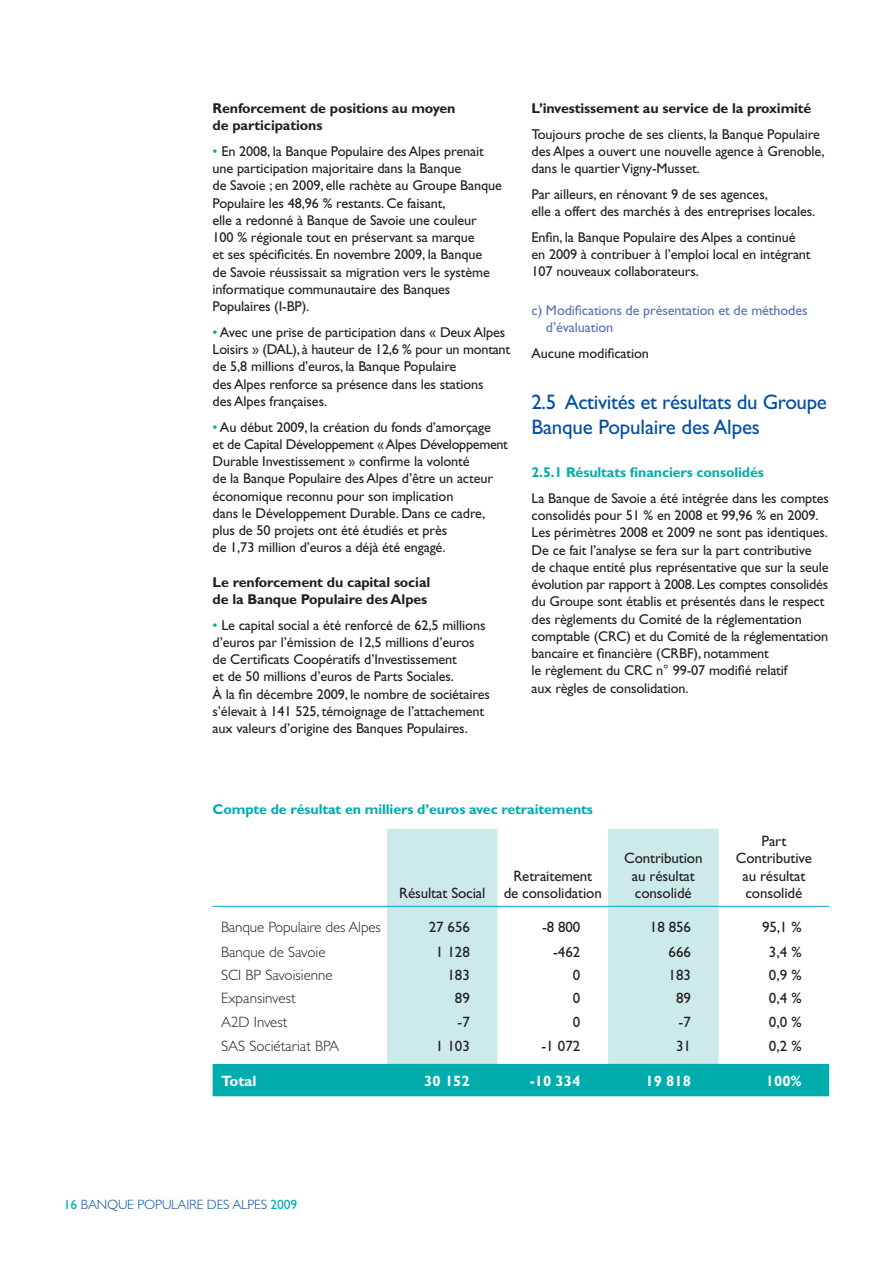
<style>
.page{position:relative;width:893px;height:1263px;background:#fff}
.page>*{position:absolute;margin:0;border:0;box-sizing:border-box;transform-origin:0 0}
.t1{font:21px/25.5px "Gill Sans";letter-spacing:-.02em;color:#034ea2}
.t2{font:15px/17.2px "Gill Sans";letter-spacing:-.01em;color:#231f20;text-align:center}
.t3{font:300 15px "Gill Sans";color:#231f20}
.t4{font:700 15px "Gill Sans";color:#fff}
.t5{font:14.25px/17.2px "Gill Sans";letter-spacing:-.01em;color:#231f20}
.t6{font:700 14.25px/17.2px "Gill Sans";letter-spacing:-.01em;color:#231f20}
.t7{font:14.25px/17.2px "Gill Sans";letter-spacing:-.01em;color:#5c72b7}
.t8{font:700 14.25px "Gill Sans";letter-spacing:-.01em;color:#00adad}
.t9{font:300 13.5px "Gill Sans";letter-spacing:-.01em;color:#034ea2}
.s1{color:#00adad}
.s2{font-weight:700}
.s3{font-weight:700;color:#00adad}
.s4{font-weight:400;color:#00adad}
</style>
<div class="page">
<svg style="left:387px;top:829px;width:332px;height:235px;fill:#cceaea"></svg>
<div style="left:213px;top:1065px;width:616px;height:31px;background:#00adad"></div>
<hr style="left:387px;top:1064px;width:442px;height:1px;background:#00adad">
<hr style="left:213px;top:1064px;width:174px;height:1px;background:#00adad">
<hr style="left:387px;top:906px;width:442px;height:1px;background:#00adad">
<hr style="left:213px;top:906px;width:174px;height:1px;background:#00adad">
<p class="t6" style="left:213px;top:101px;width:244px">Renforcement de positions au moyen de participations</p>
<p class="t5" style="left:213px;top:144px;width:291px"><span class="s1">•</span> En 2008, la Banque Populaire des Alpes prenait une participation majoritaire dans la Banque<br>de Savoie ; en 2009, elle rachète au Groupe Banque Populaire les 48,96 % restants. Ce faisant,<br>elle a redonné à Banque de Savoie une couleur<br>100 % régionale tout en préservant sa marque<br>et ses spécificités. En novembre 2009, la Banque<br>de Savoie réussissait sa migration vers le système informatique communautaire des Banques Populaires (I-BP).</p>
<p class="t5" style="left:213px;top:325px;width:299px"><span class="s1">•</span> Avec une prise de participation dans « Deux Alpes Loisirs » (DAL), à hauteur de 12,6 % pour un montant de 5,8 millions d’euros, la Banque Populaire<br>des Alpes renforce sa présence dans les stations<br>des Alpes françaises.</p>
<p class="t5" style="left:213px;top:420px;width:297px"><span class="s1">•</span> Au début 2009, la création du fonds d’amorçage<br>et de Capital Développement « Alpes Développement Durable Investissement » confirme la volonté<br>de la Banque Populaire des Alpes d’être un acteur économique reconnu pour son implication<br>dans le Développement Durable. Dans ce cadre, plus de 50 projets ont été étudiés et près<br>de 1,73 million d’euros a déjà été engagé.</p>
<p class="t6" style="left:213px;top:575px;width:219px">Le renforcement du capital social de la Banque Populaire des Alpes</p>
<p class="t5" style="left:213px;top:618px;width:279px"><span class="s1">•</span> Le capital social a été renforcé de 62,5 millions d’euros par l’émission de 12,5 millions d’euros de Certificats Coopératifs d’Investissement<br>et de 50 millions d’euros de Parts Sociales.<br>À la fin décembre 2009, le nombre de sociétaires s’élevait à 141 525, témoignage de l’attachement aux valeurs d’origine des Banques Populaires.</p>
<p class="t5" style="left:531px;top:97px;width:290px;line-height:25.8px"><span class="s2">L’investissement au service de la proximité<br></span>Toujours proche de ses clients, la Banque Populaire</p>
<p class="t5" style="left:531px;top:144px;width:295px">des Alpes a ouvert une nouvelle agence à Grenoble, dans le quartier Vigny-Musset.</p>
<p class="t5" style="left:531px;top:187px;width:285px">Par ailleurs, en rénovant 9 de ses agences,<br>elle a offert des marchés à des entreprises locales.</p>
<p class="t5" style="left:531px;top:230px;width:281px">Enfin, la Banque Populaire des Alpes a continué en 2009 à contribuer à l’emploi local en intégrant<br>107 nouveaux collaborateurs.</p>
<p class="t7" style="left:546px;top:303px;width:263px;text-indent:-14px">c) Modifications de présentation et de méthodes d’évaluation</p>
<p class="t5" style="left:531px;top:346px;width:119px">Aucune modification</p>
<p class="t1" style="left:531px;top:391px;width:297px">2.5 Activités et résultats du Groupe<br>Banque Populaire des Alpes</p>
<p class="t5" style="left:531px;top:461px;width:299px;line-height:25.8px"><span class="s3">2.5.1 Résultats financiers consolidés<br></span>La Banque de Savoie a été intégrée dans les comptes</p>
<p class="t5" style="left:531px;top:508px;width:299px">consolidés pour 51 % en 2008 et 99,96 % en 2009.<br>Les périmètres 2008 et 2009 ne sont pas identiques.<br>De ce fait l’analyse se fera sur la part contributive de chaque entité plus représentative que sur la seule évolution par rapport à 2008. Les comptes consolidés du Groupe sont établis et présentés dans le respect des règlements du Comité de la réglementation comptable (CRC) et du Comité de la réglementation bancaire et financière (CRBF), notamment<br>le règlement du CRC n° 99-07 modifié relatif<br>aux règles de consolidation.</p>
<p class="t8" style="left:213px;top:804px;width:382px">Compte de résultat en milliers d’euros avec retraitements</p>
<p class="t2" style="left:399px;top:886px;width:88px">Résultat Social</p>
<p class="t2" style="left:504px;top:868px;width:100px">Retraitement<br>de consolidation</p>
<p class="t2" style="left:624px;top:851px;width:80px">Contribution au résultat consolidé</p>
<p class="t2" style="left:736px;top:834px;width:77px">Part<br>Contributive au résultat consolidé</p>
<p class="t3" style="left:221px;top:922px;width:161px">Banque Populaire des Alpes</p>
<p class="t2" style="left:429px;top:920px;width:43px">27 656</p>
<p class="t2" style="left:542px;top:920px;width:40px">-8 800</p>
<p class="t2" style="left:650px;top:920px;width:43px">18 856</p>
<p class="t2" style="left:762px;top:920px;width:41px">95,1 %</p>
<p class="t3" style="left:221px;top:946px;width:106px">Banque de Savoie</p>
<p class="t2" style="left:436px;top:945px;width:36px">1 128</p>
<p class="t2" style="left:553px;top:945px;width:29px">-462</p>
<p class="t2" style="left:668px;top:945px;width:24px">666</p>
<p class="t2" style="left:769px;top:945px;width:34px">3,4 %</p>
<p class="t3" style="left:221px;top:970px;width:113px">SCI BP Savoisienne</p>
<p class="t2" style="left:447px;top:968px;width:24px">183</p>
<p class="t2" style="left:573px;top:968px;width:9px">0</p>
<p class="t2" style="left:668px;top:968px;width:24px">183</p>
<p class="t2" style="left:769px;top:968px;width:34px">0,9 %</p>
<p class="t3" style="left:221px;top:993px;width:76px">Expansinvest</p>
<p class="t2" style="left:455px;top:991px;width:16px">89</p>
<p class="t2" style="left:573px;top:991px;width:9px">0</p>
<p class="t2" style="left:676px;top:991px;width:16px">89</p>
<p class="t2" style="left:769px;top:991px;width:34px">0,4 %</p>
<p class="t3" style="left:221px;top:1016px;width:68px">A2D Invest</p>
<p class="t2" style="left:457px;top:1014px;width:14px">-7</p>
<p class="t2" style="left:573px;top:1014px;width:9px">0</p>
<p class="t2" style="left:679px;top:1014px;width:14px">-7</p>
<p class="t2" style="left:769px;top:1014px;width:34px">0,0 %</p>
<p class="t3" style="left:221px;top:1040px;width:120px">SAS Sociétariat BPA</p>
<p class="t2" style="left:436px;top:1039px;width:36px">1 103</p>
<p class="t2" style="left:541px;top:1039px;width:41px">-1 072</p>
<p class="t2" style="left:676px;top:1039px;width:16px">31</p>
<p class="t2" style="left:769px;top:1039px;width:34px">0,2 %</p>
<p class="t4" style="left:221px;top:1076px;width:37px">Total</p>
<p class="t4" style="left:424px;top:1076px;width:47px">30 152</p>
<p class="t4" style="left:530px;top:1076px;width:52px">-10 334</p>
<p class="t4" style="left:645px;top:1076px;width:47px">19 818</p>
<p class="t4" style="left:766px;top:1076px;width:37px">100%</p>
<p class="t9" style="left:64px;top:1200px;width:235px"><span class="s4">16</span> BANQUE POPULAIRE DES ALPES <span class="s4">2009</span></p>
</div>
